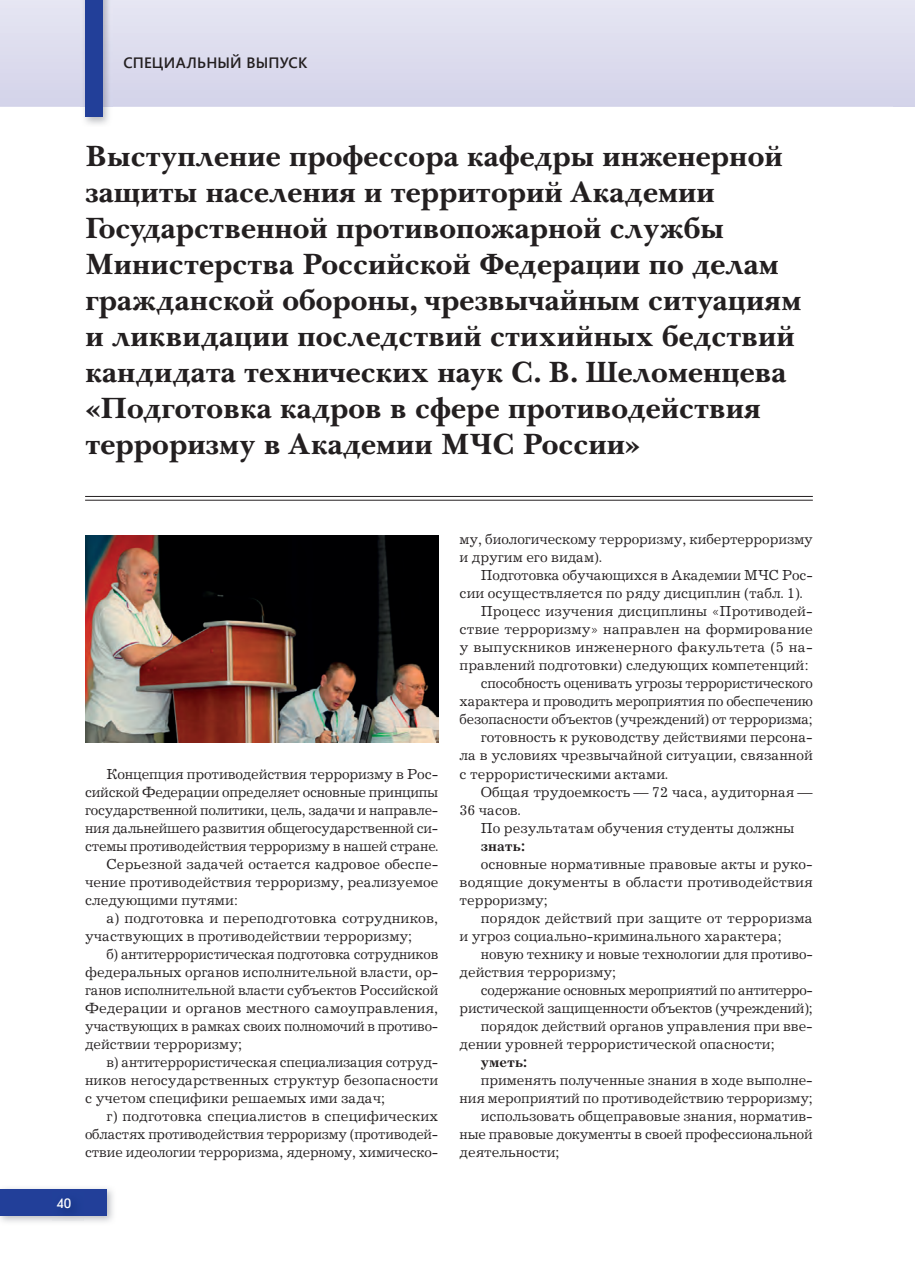
<style>
.page{position:relative;width:915px;height:1276px;background:#fff}
.page>*{position:absolute;margin:0;border:0;box-sizing:border-box;transform-origin:0 0}
.t1{font:700 30px/36px "Baskerville C";color:#231f20}
.t2{font:15px/18px "Journal C";color:#231f20}
.t3{font:15px "Journal C";letter-spacing:-.02em;color:#231f20}
.t4{font:600 15px "Segoe UI";letter-spacing:.01em;color:#231f20}
.t5{font:700 15px "Journal C";color:#231f20}
.t6{font:14.25px "Journal Sans C";color:#fff}
</style>
<div class="page">
<hr style="left:85px;top:496px;width:727px;height:1px;background:#231f20">
<hr style="left:85px;top:500px;width:727px;height:1px;background:#231f20">
<img style="left:85px;top:536px;width:353px;height:206px">
<img style="left:0;top:1188px;width:113px;height:34px">
<div style="left:0;top:1189px;width:106px;height:26px;background:#223f99"></div>
<div style="left:893px;top:0;width:21px;height:107px;background:#dde"></div>
<svg style="left:0;top:0;width:893px;height:107px;background:#dcdcee"></svg>
<img style="left:81px;top:0;width:31px;height:125px">
<div style="left:85px;top:0;width:17px;height:117px;background:#223f99"></div>
<img style="left:53px;top:1205px;width:31px;height:15px">
<p class="t4" style="left:123px;top:52px;width:185px">СПЕЦИАЛЬНЫЙ ВЫПУСК</p>
<p class="t1" style="left:86px;top:142px;width:717px">Выступление профессора кафедры инженерной защиты населения и территорий Академии Государственной противопожарной службы Министерства Российской Федерации по делам гражданской обороны, чрезвычайным ситуациям и ликвидации последствий стихийных бедствий кандидата технических наук С. В. Шеломенцева «Подготовка кадров в сфере противодействия терроризму в Академии МЧС России»</p>
<p class="t2" style="left:106px;top:766px;width:333px">Концепция противодействия терроризму в Рос-</p>
<p class="t2" style="left:85px;top:784px;width:354px">сийской Федерации определяет основные принципы</p>
<p class="t3" style="left:85px;top:804px;width:354px">государственной политики, цель, задачи и направле-</p>
<p class="t3" style="left:85px;top:822px;width:354px">ния дальнейшего развития общегосударственной си-</p>
<p class="t2" style="left:85px;top:838px;width:354px">стемы противодействия терроризму в нашей стране.</p>
<p class="t2" style="left:106px;top:856px;width:333px">Серьезной задачей остается кадровое обеспе-</p>
<p class="t2" style="left:85px;top:874px;width:354px">чение противодействия терроризму, реализуемое</p>
<p class="t2" style="left:85px;top:892px;width:155px">следующими путями:</p>
<p class="t2" style="left:106px;top:910px;width:333px">а) подготовка и переподготовка сотрудников,</p>
<p class="t2" style="left:85px;top:928px;width:328px">участвующих в противодействии терроризму;</p>
<p class="t2" style="left:106px;top:946px;width:333px">б) антитеррористическая подготовка сотрудников</p>
<p class="t2" style="left:85px;top:964px;width:354px">федеральных органов исполнительной власти, ор-</p>
<p class="t2" style="left:85px;top:982px;width:354px">ганов исполнительной власти субъектов Российской</p>
<p class="t2" style="left:85px;top:1000px;width:354px">Федерации и органов местного самоуправления,</p>
<p class="t2" style="left:85px;top:1018px;width:354px">участвующих в рамках своих полномочий в противо-</p>
<p class="t2" style="left:85px;top:1036px;width:158px">действии терроризму;</p>
<p class="t2" style="left:106px;top:1054px;width:333px">в) антитеррористическая специализация сотруд-</p>
<p class="t2" style="left:85px;top:1072px;width:354px">ников негосударственных структур безопасности</p>
<p class="t2" style="left:85px;top:1090px;width:301px">с учетом специфики решаемых ими задач;</p>
<p class="t2" style="left:106px;top:1108px;width:333px">г) подготовка специалистов в специфических</p>
<p class="t2" style="left:85px;top:1126px;width:354px">областях противодействия терроризму (противодей-</p>
<p class="t2" style="left:85px;top:1144px;width:354px">ствие идеологии терроризма, ядерному, химическо-</p>
<p class="t6" style="left:56px;top:1195px;width:16px">40</p>
<p class="t2" style="left:459px;top:532px;width:355px">му, биологическому терроризму, кибертерроризму и другим его видам).</p>
<p class="t2" style="left:480px;top:568px;width:333px">Подготовка обучающихся в Академии МЧС Рос-</p>
<p class="t2" style="left:459px;top:586px;width:344px">сии осуществляется по ряду дисциплин (табл. 1).</p>
<p class="t2" style="left:480px;top:604px;width:333px">Процесс изучения дисциплины «Противодей-</p>
<p class="t2" style="left:459px;top:622px;width:354px">ствие терроризму» направлен на формирование</p>
<p class="t2" style="left:459px;top:640px;width:354px">у выпускников инженерного факультета (5 на-</p>
<p class="t2" style="left:459px;top:658px;width:351px">правлений подготовки) следующих компетенций:</p>
<p class="t2" style="left:480px;top:676px;width:333px">способность оценивать угрозы террористического</p>
<p class="t2" style="left:459px;top:694px;width:354px">характера и проводить мероприятия по обеспечению</p>
<p class="t2" style="left:459px;top:712px;width:354px">безопасности объектов (учреждений) от терроризма;</p>
<p class="t2" style="left:480px;top:730px;width:333px">готовность к руководству действиями персона-</p>
<p class="t2" style="left:459px;top:748px;width:354px">ла в условиях чрезвычайной ситуации, связанной</p>
<p class="t2" style="left:459px;top:766px;width:210px">с террористическими актами.</p>
<p class="t2" style="left:480px;top:784px;width:333px">Общая трудоемкость — 72 часа, аудиторная —</p>
<p class="t2" style="left:459px;top:802px;width:62px">36 часов.</p>
<p class="t2" style="left:480px;top:820px;width:315px">По результатам обучения студенты должны</p>
<p class="t5" style="left:480px;top:837px;width:46px">знать:</p>
<p class="t2" style="left:459px;top:856px;width:354px;text-align:justify;text-indent:21px">основные нормативные правовые акты и руко&shy;водящие документы в области противодействия терроризму;</p>
<p class="t2" style="left:459px;top:910px;width:354px;text-indent:21px">порядок действий при защите от терроризма и угроз социально-криминального характера;</p>
<p class="t2" style="left:459px;top:946px;width:354px;text-indent:21px">новую технику и новые технологии для противо&shy;действия терроризму;</p>
<p class="t3" style="left:480px;top:984px;width:333px">содержание основных мероприятий по антитерро-</p>
<p class="t2" style="left:459px;top:1000px;width:354px">ристической защищенности объектов (учреждений);</p>
<p class="t2" style="left:480px;top:1018px;width:333px">порядок действий органов управления при вве-</p>
<p class="t2" style="left:459px;top:1036px;width:316px">дении уровней террористической опасности;</p>
<p class="t5" style="left:480px;top:1053px;width:48px">уметь:</p>
<p class="t2" style="left:480px;top:1072px;width:333px">применять полученные знания в ходе выполне-</p>
<p class="t2" style="left:459px;top:1090px;width:354px">ния мероприятий по противодействию терроризму;</p>
<p class="t2" style="left:480px;top:1108px;width:333px">использовать общеправовые знания, норматив-</p>
<p class="t2" style="left:459px;top:1126px;width:354px">ные правовые документы в своей профессиональной</p>
<p class="t2" style="left:459px;top:1144px;width:101px">деятельности;</p>
</div>
